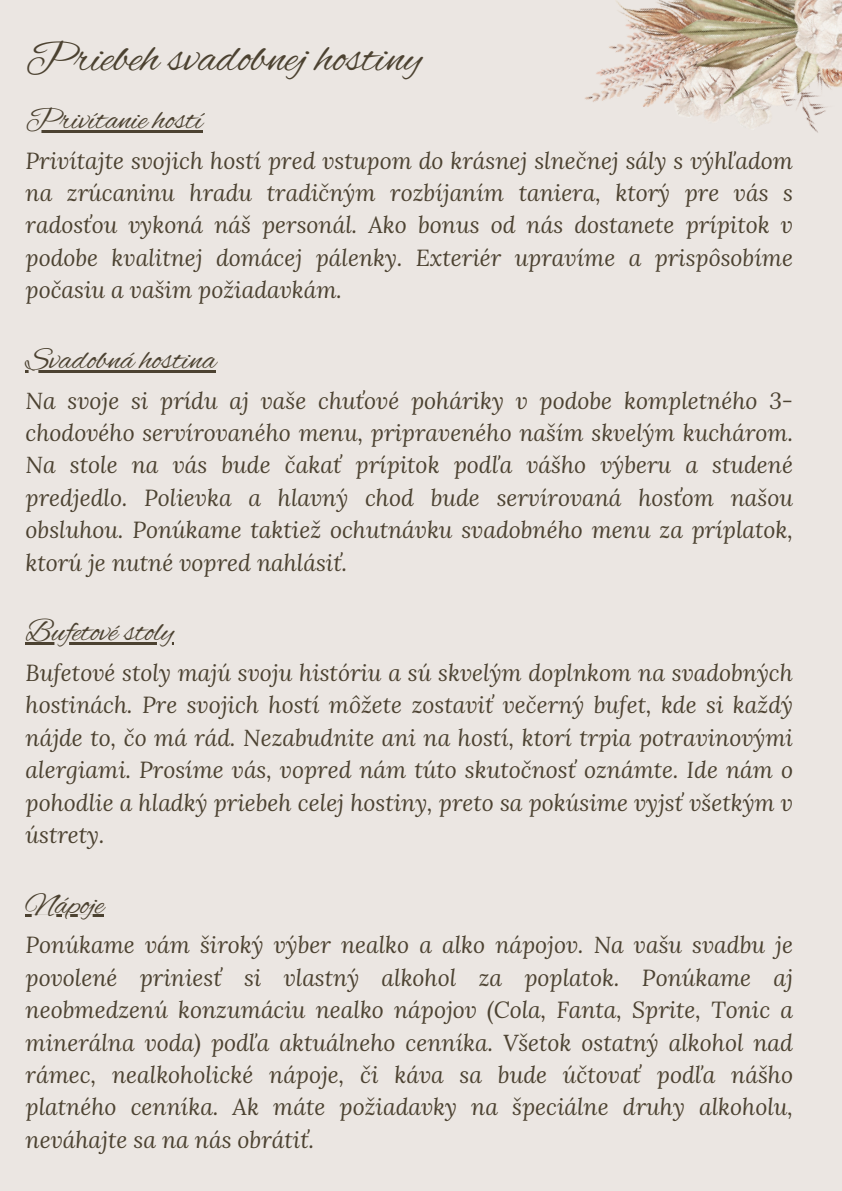
<style>
.page{position:relative;width:842px;height:1191px;background:#fff}
.page>*{position:absolute;margin:0;border:0;box-sizing:border-box;transform-origin:0 0}
.t1{font:45.6px "Alex Brush";color:#4c4231}
.t2{font:32px "Alex Brush";color:#4c4231}
.t3{font:italic 23px/32.3px "Lora";color:#4c4231;text-align:justify}
</style>
<div class="page">
<div style="left:0;top:0;width:842px;height:1190px;background:#ebe6e2"></div>
<img style="left:585px;top:0;width:257px;height:133px">
<hr style="left:26px;top:129px;width:177px;height:3px;background:#4c4231">
<hr style="left:26px;top:369px;width:190px;height:3px;background:#4c4231">
<hr style="left:26px;top:642px;width:148px;height:2px;background:#4c4231">
<hr style="left:26px;top:914px;width:78px;height:3px;background:#4c4231">
<p class="t1" style="left:26px;top:32px;width:398px">Priebeh svadobnej hostiny</p>
<h1 class="t2" style="left:26px;top:101px;width:179px">Privítanie hostí</h1>
<p class="t3" style="left:26px;top:144px;width:769px">Privítajte svojich hostí pred vstupom do krásnej slnečnej sály s výhľadom na zrúcaninu hradu tradičným rozbíjaním taniera, ktorý pre vás s radosťou vykoná náš personál. Ako bonus od nás dostanete prípitok v podobe kvalitnej domácej pálenky. Exteriér upravíme a prispôsobíme počasiu a vašim požiadavkám.</p>
<p class="t2" style="left:26px;top:341px;width:192px">Svadobná hostina</p>
<p class="t3" style="left:26px;top:384px;width:769px">Na svoje si prídu aj vaše chuťové poháriky v podobe kompletného 3- chodového servírovaného menu, pripraveného naším skvelým kuchárom.<br>Na stole na vás bude čakať prípitok podľa vášho výberu a studené predjedlo. Polievka a hlavný chod bude servírovaná hosťom našou obsluhou. Ponúkame taktiež ochutnávku svadobného menu za príplatok, ktorú je nutné vopred nahlásiť.</p>
<p class="t2" style="left:26px;top:613px;width:150px">Bufetové stoly</p>
<p class="t3" style="left:26px;top:656px;width:769px">Bufetové stoly majú svoju históriu a sú skvelým doplnkom na svadobných hostinách. Pre svojich hostí môžete zostaviť večerný bufet, kde si každý nájde to, čo má rád. Nezabudnite ani na hostí, ktorí trpia potravinovými alergiami. Prosíme vás, vopred nám túto skutočnosť oznámte. Ide nám o pohodlie a hladký priebeh celej hostiny, preto sa pokúsime vyjsť všetkým v ústrety.</p>
<p class="t2" style="left:26px;top:886px;width:80px">Nápoje</p>
<p class="t3" style="left:26px;top:928px;width:769px">Ponúkame vám široký výber nealko a alko nápojov. Na vašu svadbu je povolené priniesť si vlastný alkohol za poplatok. Ponúkame aj neobmedzenú konzumáciu nealko nápojov (Cola, Fanta, Sprite, Tonic a minerálna voda) podľa aktuálneho cenníka. Všetok ostatný alkohol nad rámec, nealkoholické nápoje, či káva sa bude účtovať podľa nášho platného cenníka. Ak máte požiadavky na špeciálne druhy alkoholu, neváhajte sa na nás obrátiť.</p>
</div>
